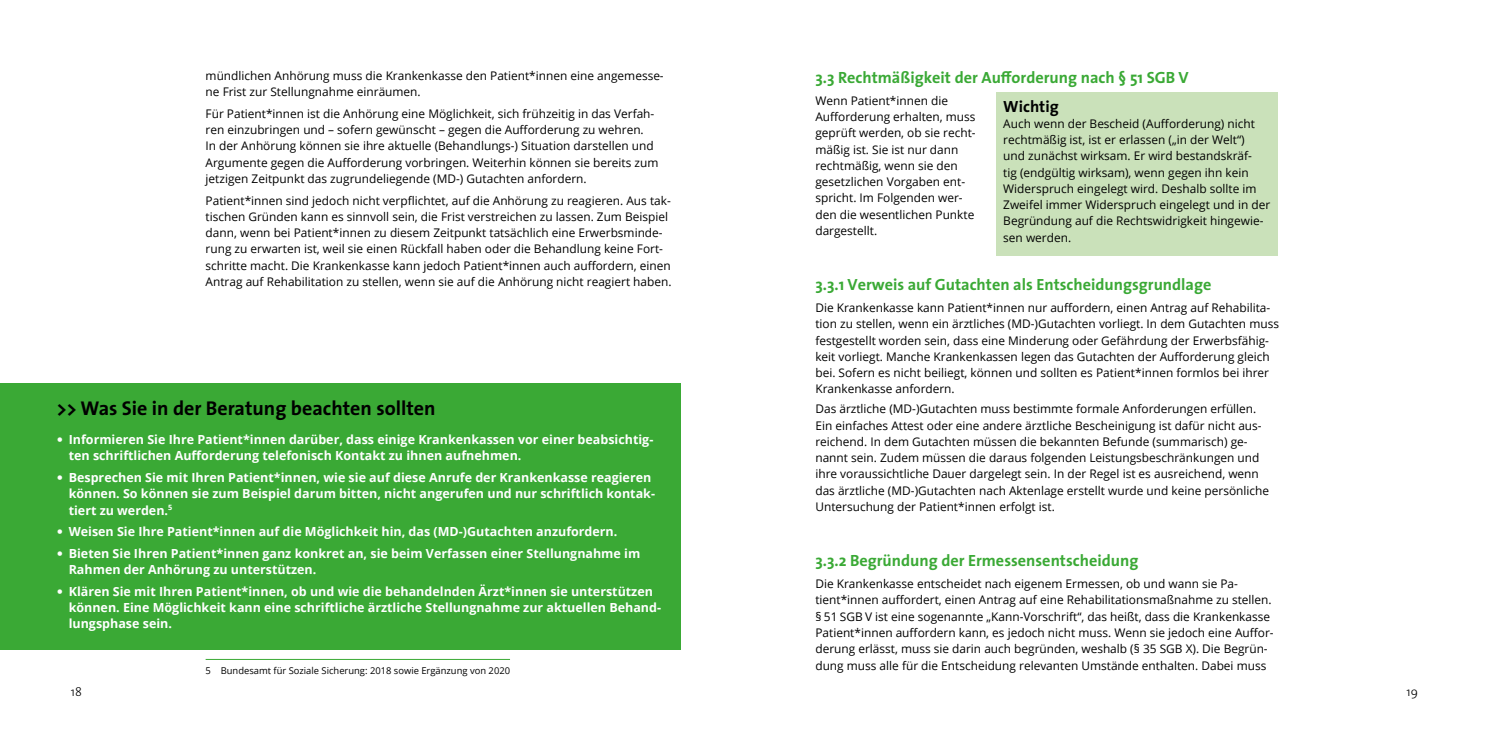
<style>
.page{position:relative;width:1489px;height:745px;background:#fff}
.page>*{position:absolute;margin:0;border:0;box-sizing:border-box;transform-origin:0 0}
.t1{font:700 20px "The Sans";color:#000}
.t2{font:700 16.25px "The Sans";color:#3aa935}
.t3{font:700 16.25px "The Sans";color:#000}
.t4{font:700 12.5px/16.2px "Open Sans";color:#fff}
.t5{font:300 12.5px "The Sans";color:#000}
.t6{font:11.88px/16.2px "Open Sans";color:#000}
.t7{font:9.38px "Open Sans";color:#000}
.s1{font-family:"Helvetica Neue";font-stretch:condensed}
</style>
<div class="page">
<div style="left:996px;top:92px;width:281px;height:163px;background:#cae1ba"></div>
<div style="left:0;top:383px;width:680px;height:265px;background:#3aa935"></div>
<hr style="left:206px;top:658px;width:304px;height:1px;background:#3aa935">
<p class="t6" style="left:206px;top:67px;width:459px">mündlichen Anhörung muss die Krankenkasse den Patient*innen eine angemesse&shy;ne Frist zur Stellungnahme einräumen.</p>
<p class="t6" style="left:206px;top:105px;width:454px">Für Patient*innen ist die Anhörung eine Möglichkeit, sich frühzeitig in das Verfah&shy;ren einzubringen und – sofern gewünscht – gegen die Aufforderung zu wehren.<br>In der Anhörung können sie ihre aktuelle (Behandlungs-) Situation darstellen und Argumente gegen die Aufforderung vorbringen. Weiterhin können sie bereits zum jetzigen Zeitpunkt das zugrundeliegende (MD-) Gutachten anfordern.</p>
<p class="t6" style="left:206px;top:192px;width:467px">Patient*innen sind jedoch nicht verpflichtet, auf die Anhörung zu reagieren. Aus tak&shy;tischen Gründen kann es sinnvoll sein, die Frist verstreichen zu lassen. Zum Beispiel dann, wenn bei Patient*innen zu diesem Zeitpunkt tatsächlich eine Erwerbsminde&shy;rung zu erwarten ist, weil sie einen Rückfall haben oder die Behandlung keine Fort&shy;schritte macht. Die Krankenkasse kann jedoch Patient*innen auch auffordern, einen Antrag auf Rehabilitation zu stellen, wenn sie auf die Anhörung nicht reagiert haben.</p>
<h1 class="t1" style="left:57px;top:391px;width:380px">&gt;&gt; Was Sie in der Beratung beachten sollten</h1>
<p class="t4" style="left:69px;top:431px;width:586px;text-indent:-12px"><span class="s1">•</span> Informieren Sie Ihre Patient*innen darüber, dass einige Krankenkassen vor einer beabsichtig&shy;ten schriftlichen Aufforderung telefonisch Kontakt zu ihnen aufnehmen.</p>
<p class="t4" style="left:69px;top:468px;width:588px;text-indent:-12px"><span class="s1">•</span> Besprechen Sie mit Ihren Patient*innen, wie sie auf diese Anrufe der Krankenkasse reagieren können. So können sie zum Beispiel darum bitten, nicht angerufen und nur schriftlich kontak&shy;tiert zu werden.<sup>5</sup></p>
<p class="t4" style="left:57px;top:522px;width:562px"><span class="s1">•</span> Weisen Sie Ihre Patient*innen auf die Möglichkeit hin, das (MD-)Gutachten anzufordern.</p>
<p class="t4" style="left:69px;top:544px;width:573px;text-indent:-12px"><span class="s1">•</span> Bieten Sie Ihren Patient*innen ganz konkret an, sie beim Verfassen einer Stellungnahme im<br>Rahmen der Anhörung zu unterstützen.</p>
<p class="t4" style="left:69px;top:582px;width:594px;text-indent:-12px"><span class="s1">•</span> Klären Sie mit Ihren Patient*innen, ob und wie die behandelnden Ärzt*innen sie unterstützen können. Eine Möglichkeit kann eine schriftliche ärztliche Stellungnahme zur aktuellen Behand&shy;lungsphase sein.</p>
<p class="t7" style="left:206px;top:663px;width:306px">5 Bundesamt für Soziale Sicherung: 2018 sowie Ergänzung von 2020</p>
<h2 class="t2" style="left:815px;top:64px;width:375px">3.3 Rechtmäßigkeit der Aufforderung nach § 51 SGB V</h2>
<p class="t6" style="left:815px;top:92px;width:162px">Wenn Patient*innen die<br>Aufforderung erhalten, muss geprüft werden, ob sie recht&shy;mäßig ist. Sie ist nur dann rechtmäßig, wenn sie den gesetzlichen Vorgaben ent&shy;spricht. Im Folgenden wer&shy;den die wesentlichen Punkte dargestellt.</p>
<h2 class="t2" style="left:815px;top:270px;width:397px">3.3.1 Verweis auf Gutachten als Entscheidungsgrundlage</h2>
<p class="t6" style="left:815px;top:299px;width:465px">Die Krankenkasse kann Patient*innen nur auffordern, einen Antrag auf Rehabilita&shy;tion zu stellen, wenn ein ärztliches (MD-)Gutachten vorliegt. In dem Gutachten muss festgestellt worden sein, dass eine Minderung oder Gefährdung der Erwerbsfähig&shy;keit vorliegt. Manche Krankenkassen legen das Gutachten der Aufforderung gleich bei. Sofern es nicht beiliegt, können und sollten es Patient*innen formlos bei ihrer Krankenkasse anfordern.</p>
<p class="t6" style="left:815px;top:400px;width:455px">Das ärztliche (MD-)Gutachten muss bestimmte formale Anforderungen erfüllen.<br>Ein einfaches Attest oder eine andere ärztliche Bescheinigung ist dafür nicht aus&shy;reichend. In dem Gutachten müssen die bekannten Befunde (summarisch) ge&shy;nannt sein. Zudem müssen die daraus folgenden Leistungsbeschränkungen und ihre voraussichtliche Dauer dargelegt sein. In der Regel ist es ausreichend, wenn das ärztliche (MD-)Gutachten nach Aktenlage erstellt wurde und keine persönliche Untersuchung der Patient*innen erfolgt ist.</p>
<h2 class="t2" style="left:815px;top:546px;width:324px">3.3.2 Begründung der Ermessensentscheidung</h2>
<p class="t6" style="left:815px;top:575px;width:460px">Die Krankenkasse entscheidet nach eigenem Ermessen, ob und wann sie Pa&shy;tient*innen auffordert, einen Antrag auf eine Rehabilitationsmaßnahme zu stellen. § 51 SGB V ist eine sogenannte „Kann-Vorschrift“, das heißt, dass die Krankenkasse Patient*innen auffordern kann, es jedoch nicht muss. Wenn sie jedoch eine Auffor&shy;derung erlässt, muss sie darin auch begründen, weshalb (§ 35 SGB X). Die Begrün&shy;dung muss alle für die Entscheidung relevanten Umstände enthalten. Dabei muss</p>
<h2 class="t3" style="left:1003px;top:92px;width:57px">Wichtig</h2>
<p class="t6" style="left:1003px;top:115px;width:268px">Auch wenn der Bescheid (Aufforderung) nicht rechtmäßig ist, ist er erlassen („in der Welt“)<br>und zunächst wirksam. Er wird bestandskräf-<br>tig (endgültig wirksam), wenn gegen ihn kein Widerspruch eingelegt wird. Deshalb sollte im Zweifel immer Widerspruch eingelegt und in der Begründung auf die Rechtswidrigkeit hingewie&shy;sen werden.</p>
<p class="t5" style="left:71px;top:680px;width:13px">18</p>
<p class="t5" style="left:1406px;top:680px;width:13px">19</p>
</div>
